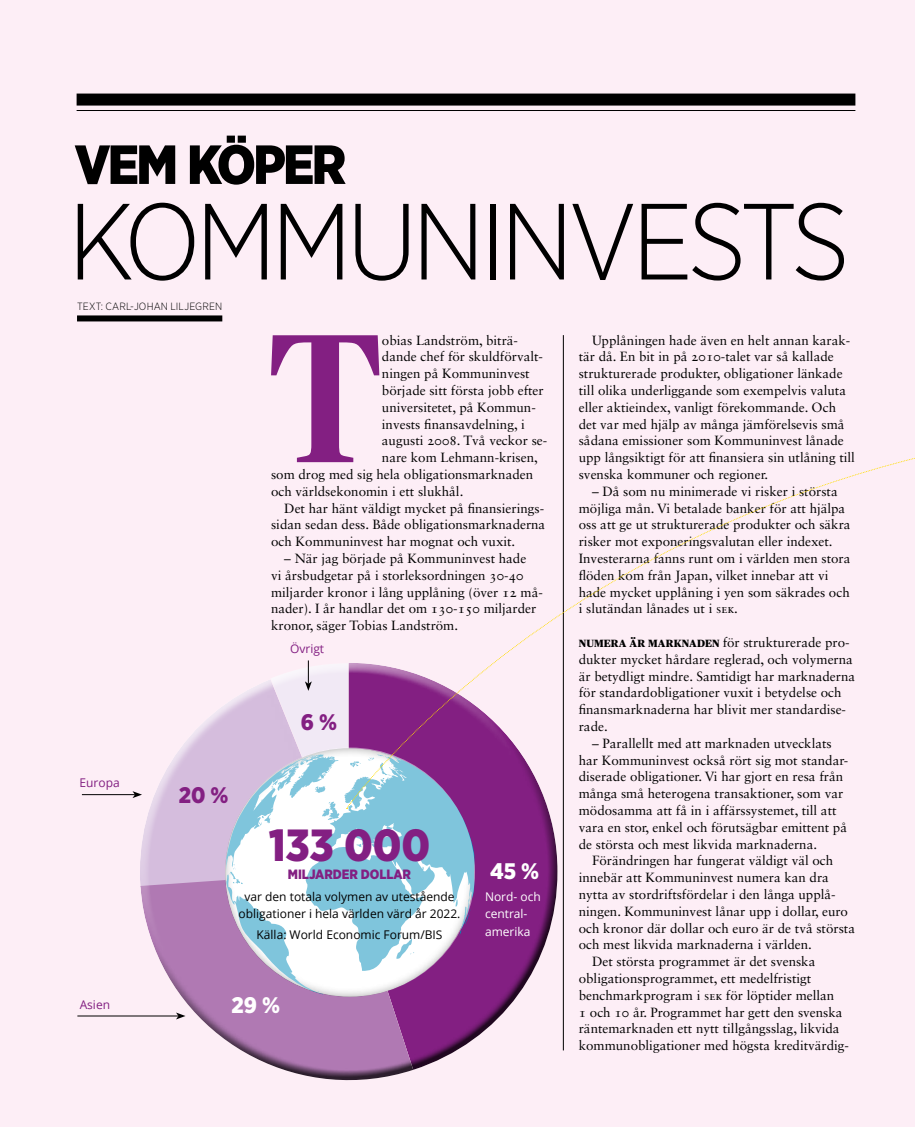
<style>
.page{position:relative;width:915px;height:1127px;background:#fff}
.page>*{position:absolute;margin:0;border:0;box-sizing:border-box;transform-origin:0 0}
.t1{font:500 183px "Publico Headline";color:#831f82}
.t2{font:300 108px "Gotham Narrow";letter-spacing:-.05em;color:#000}
.t3{font:900 55.05px "Gotham Narrow";letter-spacing:-.05em;color:#000}
.t4{font:900 45px "Gotham Narrow";letter-spacing:-.005em;color:#831f82}
.t5{font:900 22.5px "Gotham Narrow";color:#fff}
.t6{font:900 22.5px "Gotham Narrow";color:#831f82}
.t7{font:900 13.5px "Gotham Narrow";letter-spacing:-.005em;color:#831f82}
.t8{font:13.35px/16.8px "Sabon LT Std";color:#000}
.t9{font:12px/17.2px "Open Sans";color:#000;text-align:center}
.t10{font:12px/17.2px "Open Sans";color:#fff}
.t11{font:12px "Open Sans";color:#831f82}
.t12{font:300 10.5px "Gotham Narrow";letter-spacing:.015em;color:#000}
.s1{font-size:12px}
.s2{font-family:"Publico Headline";font-weight:800;font-size:12.3px}
</style>
<div class="page">
<div style="left:0;top:0;width:914px;height:1127px;background:#fdeef6"></div>
<div style="left:77px;top:315px;width:145px;height:6px;background:#000"></div>
<div style="left:137px;top:661px;width:397px;height:314px;background:#fff;opacity:.75"></div>
<div style="left:148px;top:692px;width:410px;height:389px;background:#000;opacity:.75"></div>
<div style="left:225px;top:746px;width:249px;height:251px;background:#000;opacity:.75"></div>
<hr style="left:77px;top:1015px;width:101px;height:1px;background:#000">
<svg style="left:176px;top:1012px;width:9px;height:7px"></svg>
<hr style="left:82px;top:794px;width:53px;height:1px;background:#000">
<svg style="left:132px;top:791px;width:10px;height:7px"></svg>
<svg style="left:225px;top:747px;width:250px;height:249px;background:#c1e2ed"></svg>
<hr style="left:562px;top:335px;width:1px;height:715px;background:#000">
<svg style="left:389px;top:335px;width:525px;height:473px"></svg>
<svg style="left:270px;top:660px;width:119px;height:212px"></svg>
<div style="left:77px;top:94px;width:778px;height:12px;background:#000"></div>
<hr style="left:77px;top:110px;width:778px;height:1px;background:#000">
<h3 class="t3" style="left:74px;top:128px;width:273px">VEM KÖPER</h3>
<h2 class="t2" style="left:68px;top:175px;width:783px">KOMMUNINVESTS</h2>
<p class="t12" style="left:77px;top:300px;width:147px">TEXT: CARL-JOHAN LILJEGREN</p>
<p class="t8" style="left:578px;top:331px;width:277px;text-indent:13px">Upplåningen hade även en helt annan karak&shy;tär då. En bit in på 2010-talet var så kallade strukturerade produkter, obligationer länkade till olika underliggande som exempelvis valuta eller aktieindex, vanligt förekommande. Och det var med hjälp av många jämförelsevis små sådana emissioner som Kommuninvest lånade upp långsiktigt för att finansiera sin utlåning till svenska kommuner och regioner.</p>
<p class="t8" style="left:578px;top:482px;width:273px;text-indent:13px">– Då som nu minimerade vi risker i största möjliga mån. Vi betalade banker för att hjälpa oss att ge ut strukturerade produkter och säkra risker mot exponeringsvalutan eller indexet.<br>Investerarna fanns runt om i världen men stora flöden kom från Japan, vilket innebar att vi hade mycket upplåning i yen som säkrades och i slutändan lånades ut i <span class="s1">SEK</span>.</p>
<p class="t8" style="left:578px;top:634px;width:278px"><span class="s2">NUMERA ÄR MARKNADEN</span> för strukturerade pro&shy;dukter mycket hårdare reglerad, och volymerna är betydligt mindre. Samtidigt har marknaderna för standardobligationer vuxit i betydelse och finansmarknaderna har blivit mer standardise&shy;rade.</p>
<p class="t8" style="left:578px;top:734px;width:271px;text-indent:13px">– Parallellt med att marknaden utvecklats har Kommuninvest också rört sig mot standar&shy;diserade obligationer. Vi har gjort en resa från många små heterogena transaktioner, som var mödosamma att få in i affärssystemet, till att vara en stor, enkel och förutsägbar emittent på de största och mest likvida marknaderna.</p>
<p class="t8" style="left:591px;top:852px;width:243px">Förändringen har fungerat väldigt väl och</p>
<p class="t8" style="left:578px;top:869px;width:251px">innebär att Kommuninvest numera kan dra</p>
<p class="t8" style="left:578px;top:886px;width:258px">nytta av stordriftsfördelar i den långa upplå-</p>
<p class="t8" style="left:578px;top:902px;width:271px">ningen. Kommuninvest lånar upp i dollar, euro</p>
<p class="t8" style="left:578px;top:919px;width:277px">och kronor där dollar och euro är de två största</p>
<p class="t8" style="left:578px;top:936px;width:234px">och mest likvida marknaderna i världen.</p>
<p class="t8" style="left:591px;top:953px;width:225px">Det största programmet är det svenska</p>
<p class="t8" style="left:578px;top:970px;width:234px">obligationsprogrammet, ett medelfristigt</p>
<p class="t8" style="left:578px;top:986px;width:257px">benchmarkprogram i <span class="s1">SEK</span> för löptider mellan</p>
<p class="t8" style="left:578px;top:1003px;width:265px">1 och 10 år. Programmet har gett den svenska</p>
<p class="t8" style="left:578px;top:1020px;width:262px">räntemarknaden ett nytt tillgångsslag, likvida</p>
<p class="t8" style="left:578px;top:1037px;width:271px">kommunobligationer med högsta kreditvärdig-</p>
<h1 class="t1" style="left:268px;top:268px;width:115px">T</h1>
<p class="t8" style="left:382px;top:331px;width:137px">obias Landström, biträ-</p>
<p class="t8" style="left:382px;top:348px;width:162px">dande chef för skuldförvalt-</p>
<p class="t8" style="left:382px;top:365px;width:149px">ningen på Kommuninvest</p>
<p class="t8" style="left:382px;top:382px;width:163px">började sitt första jobb efter</p>
<p class="t8" style="left:382px;top:398px;width:155px">universitetet, på Kommun-</p>
<p class="t8" style="left:382px;top:415px;width:144px">invests finansavdelning, i</p>
<p class="t8" style="left:382px;top:432px;width:167px">augusti 2008. Två veckor se-</p>
<p class="t8" style="left:382px;top:449px;width:157px">nare kom Lehmann-krisen,</p>
<p class="t8" style="left:271px;top:466px;width:263px">som drog med sig hela obligationsmarknaden</p>
<p class="t8" style="left:271px;top:482px;width:194px">och världsekonomin i ett slukhål.</p>
<p class="t8" style="left:284px;top:499px;width:261px">Det har hänt väldigt mycket på finansierings-</p>
<p class="t8" style="left:271px;top:516px;width:275px">sidan sedan dess. Både obligationsmarknaderna</p>
<p class="t8" style="left:271px;top:533px;width:246px">och Kommuninvest har mognat och vuxit.</p>
<p class="t8" style="left:271px;top:550px;width:273px;text-indent:13px">– När jag började på Kommuninvest hade<br>vi årsbudgetar på i storleksordningen 30-40 miljarder kronor i lång upplåning (över 12 må&shy;nader). I år handlar det om 130-150 miljarder kronor, säger Tobias Landström.</p>
<p class="t11" style="left:290px;top:641px;width:36px">Övrigt</p>
<h3 class="t6" style="left:301px;top:707px;width:38px">6 %</h3>
<p class="t11" style="left:79px;top:775px;width:42px">Europa</p>
<h3 class="t6" style="left:179px;top:780px;width:51px">20 %</h3>
<h3 class="t4" style="left:269px;top:816px;width:163px">133 000</h3>
<p class="t7" style="left:288px;top:865px;width:125px">MILJARDER DOLLAR</p>
<p class="t9" style="left:238px;top:887px;width:223px">var den totala volymen av utestående obligationer i hela världen värd år 2022.</p>
<p class="t9" style="left:256px;top:926px;width:187px">Källa: World Economic Forum/BIS</p>
<h3 class="t5" style="left:490px;top:856px;width:50px">45 %</h3>
<p class="t10" style="left:485px;top:888px;width:57px">Nord- och central&shy;amerika</p>
<h3 class="t5" style="left:231px;top:990px;width:50px">29 %</h3>
<p class="t11" style="left:80px;top:996px;width:32px">Asien</p>
</div>
